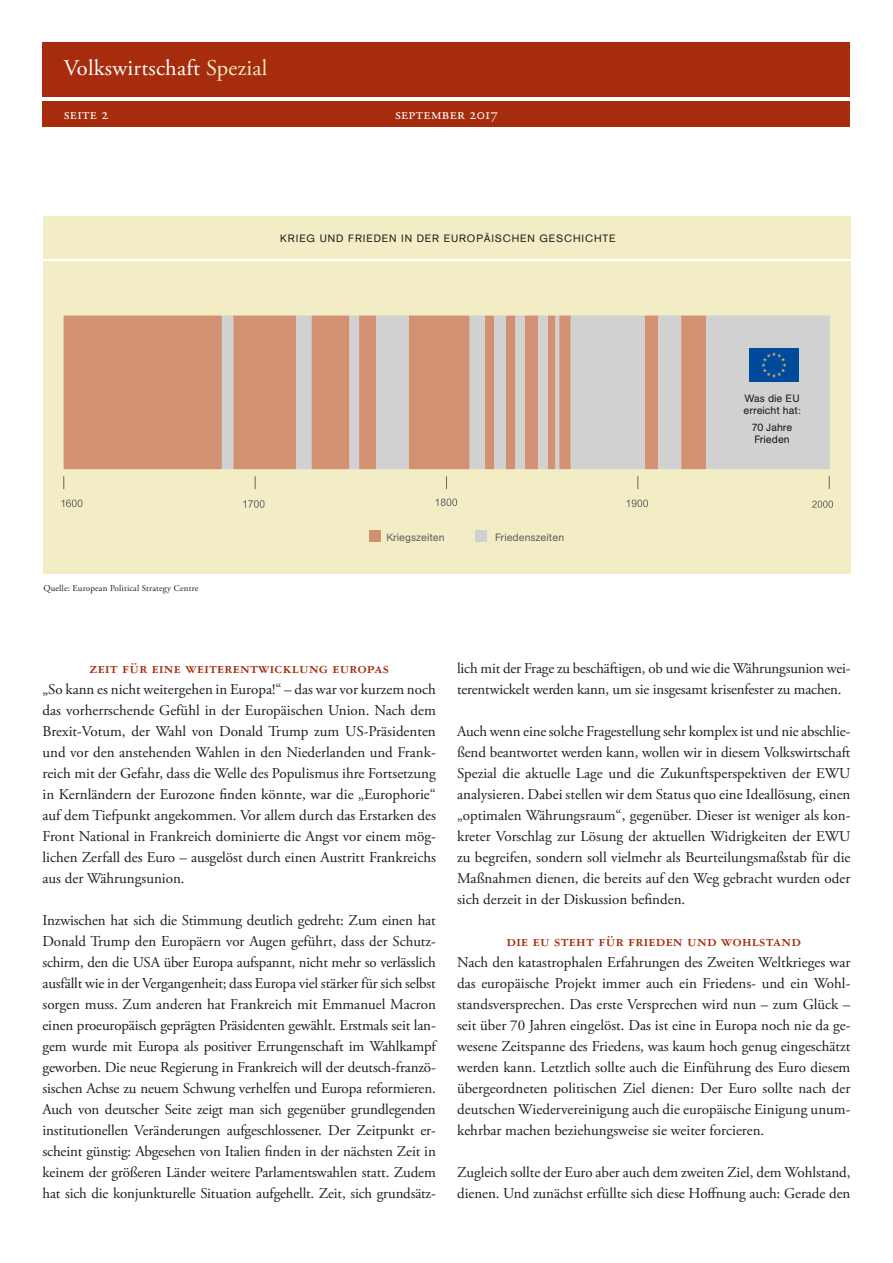
<style>
.page{position:relative;width:893px;height:1263px;background:#fff}
.page>*{position:absolute;margin:0;border:0;box-sizing:border-box;transform-origin:0 0}
.t1{font:22.5px "Adobe Garamond Pro";letter-spacing:.01em;color:#fff}
.t2{font:15.75px "Garamond Three Bold SC";letter-spacing:.02em;color:#a62c0d}
.t3{font:15.75px "Adobe Garamond Regular SC";letter-spacing:.02em;color:#fff}
.t4{font:15px/21px "Adobe Garamond Pro";letter-spacing:-.005em;color:#1d1d1b;text-align:justify}
.t5{font:10.5px "Akzidenz Grotesk";letter-spacing:.08em;color:#1d1d1b}
.t6{font:10.5px/12px "AG Buch BQ";color:#1d1d1b}
.t7{font:10.5px "AG Buch BQ";color:#646463}
.t8{font:9px "Adobe Garamond Pro";letter-spacing:.02em;color:#1d1d1b}
.s1{color:#f3edc5}
</style>
<div class="page">
<div style="left:43px;top:217px;width:808px;height:357px;background:#f3edc5"></div>
<hr style="left:43px;top:259px;width:808px;height:2px;background:#fff">
<div style="left:43px;top:101px;width:807px;height:26px;background:#a62c0d"></div>
<div style="left:43px;top:43px;width:807px;height:54px;background:#a62c0d"></div>
<div style="left:64px;top:316px;width:158px;height:153px;background:#d39173"></div>
<svg style="left:222px;top:316px;width:608px;height:153px;background:#d1b4a7"></svg>
<svg style="left:812px;top:501px;width:21px;height:7px"></svg>
<svg style="left:627px;top:499px;width:21px;height:8px"></svg>
<svg style="left:61px;top:499px;width:21px;height:8px"></svg>
<svg style="left:436px;top:498px;width:21px;height:8px"></svg>
<svg style="left:243px;top:500px;width:22px;height:8px"></svg>
<div style="left:475px;top:531px;width:11px;height:11px;background:#d1d1d1"></div>
<div style="left:369px;top:531px;width:12px;height:11px;background:#d39173"></div>
<img style="left:750px;top:349px;width:48px;height:32px">
<svg style="left:64px;top:476px;width:1px;height:13px"></svg>
<svg style="left:255px;top:476px;width:1px;height:13px"></svg>
<svg style="left:446px;top:476px;width:1px;height:13px"></svg>
<svg style="left:638px;top:476px;width:1px;height:13px"></svg>
<svg style="left:829px;top:476px;width:1px;height:13px"></svg>
<h1 class="t1" style="left:64px;top:54px;width:205px">Volkswirtschaft <span class="s1">Spezial</span></h1>
<p class="t3" style="left:64px;top:106px;width:46px">seite 2</p>
<p class="t3" style="left:395px;top:106px;width:104px">september 2017</p>
<p class="t5" style="left:280px;top:232px;width:337px">KRIEG UND FRIEDEN IN DER EUROPÄISCHEN GESCHICHTE</p>
<p class="t8" style="left:43px;top:582px;width:156px">Quelle: European Political Strategy Centre</p>
<p class="t7" style="left:386px;top:531px;width:60px">Kriegszeiten</p>
<p class="t7" style="left:495px;top:531px;width:71px">Friedenszeiten</p>
<p class="t6" style="left:744px;top:393px;width:59px">Was die EU erreicht hat:</p>
<p class="t6" style="left:752px;top:421px;width:42px">70 Jahre<br>Frieden</p>
<p class="t2" style="left:90px;top:659px;width:301px">zeit für eine weiterentwicklung europas</p>
<p class="t4" style="left:43px;top:679px;width:395px">„So kann es nicht weitergehen in Europa!“ – das war vor kurzem noch das vorherrschende Gefühl in der Europäischen Union. Nach dem Brexit-Votum, der Wahl von Donald Trump zum US-Präsidenten und vor den anstehenden Wahlen in den Niederlanden und Frank&shy;reich mit der Gefahr, dass die Welle des Populismus ihre Fortsetzung in Kernländern der Eurozone finden könnte, war die „Europhorie“ auf dem Tiefpunkt angekommen. Vor allem durch das Erstarken des Front National in Frankreich dominierte die Angst vor einem mög&shy;lichen Zerfall des Euro – ausgelöst durch einen Austritt Frankreichs aus der Währungsunion.</p>
<p class="t4" style="left:43px;top:910px;width:395px">Inzwischen hat sich die Stimmung deutlich gedreht: Zum einen hat Donald Trump den Europäern vor Augen geführt, dass der Schutz&shy;schirm, den die USA über Europa aufspannt, nicht mehr so verlässlich ausfällt wie in der Vergangenheit; dass Europa viel stärker für sich selbst sorgen muss. Zum anderen hat Frankreich mit Emmanuel Macron einen proeuropäisch geprägten Präsidenten gewählt. Erstmals seit lan&shy;gem wurde mit Europa als positiver Errungenschaft im Wahlkampf geworben. Die neue Regierung in Frankreich will der deutsch-franzö&shy;sischen Achse zu neuem Schwung verhelfen und Europa reformieren.<br>Auch von deutscher Seite zeigt man sich gegenüber grundlegenden institutionellen Veränderungen aufgeschlossener. Der Zeitpunkt er&shy;scheint günstig: Abgesehen von Italien finden in der nächsten Zeit in keinem der größeren Länder weitere Parlamentswahlen statt. Zudem hat sich die konjunkturelle Situation aufgehellt. Zeit, sich grundsätz-</p>
<p class="t4" style="left:457px;top:658px;width:395px">lich mit der Frage zu beschäftigen, ob und wie die Währungsunion wei&shy;terentwickelt werden kann, um sie insgesamt krisenfester zu machen.</p>
<p class="t4" style="left:457px;top:721px;width:395px">Auch wenn eine solche Fragestellung sehr komplex ist und nie abschlie&shy;ßend beantwortet werden kann, wollen wir in diesem Volkswirtschaft Spezial die aktuelle Lage und die Zukunftsperspektiven der EWU analysieren. Dabei stellen wir dem Status quo eine Ideallösung, einen „optimalen Währungsraum“, gegenüber. Dieser ist weniger als kon&shy;kreter Vorschlag zur Lösung der aktuellen Widrigkeiten der EWU zu begreifen, sondern soll vielmehr als Beurteilungsmaßstab für die Maßnahmen dienen, die bereits auf den Weg gebracht wurden oder sich derzeit in der Diskussion befinden.</p>
<p class="t2" style="left:506px;top:932px;width:296px">die eu steht für frieden und wohlstand</p>
<p class="t4" style="left:457px;top:952px;width:395px">Nach den katastrophalen Erfahrungen des Zweiten Weltkrieges war das europäische Projekt immer auch ein Friedens- und ein Wohl&shy;standsversprechen. Das erste Versprechen wird nun – zum Glück – seit über 70 Jahren eingelöst. Das ist eine in Europa noch nie da ge&shy;wesene Zeitspanne des Friedens, was kaum hoch genug eingeschätzt werden kann. Letztlich sollte auch die Einführung des Euro diesem übergeordneten politischen Ziel dienen: Der Euro sollte nach der deutschen Wiedervereinigung auch die europäische Einigung unum&shy;kehrbar machen beziehungsweise sie weiter forcieren.</p>
<p class="t4" style="left:457px;top:1162px;width:395px">Zugleich sollte der Euro aber auch dem zweiten Ziel, dem Wohlstand, dienen. Und zunächst erfüllte sich diese Hoffnung auch: Gerade den</p>
</div>
